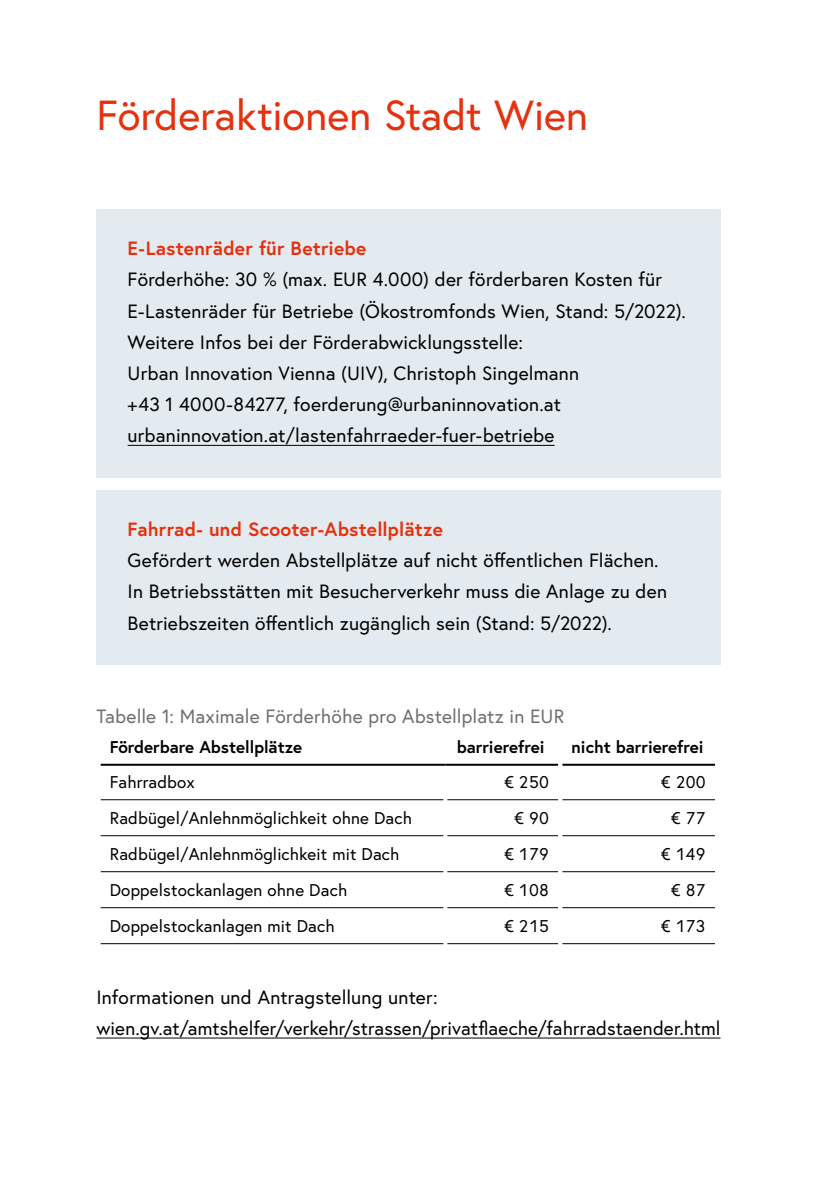
<style>
.page{position:relative;width:817px;height:1191px;background:#fff}
.page>*{position:absolute;margin:0;border:0;box-sizing:border-box;transform-origin:0 0}
.h1_ohne_Nummerierung{font:42px "Europa Austria";letter-spacing:-.005em;color:#e5310e}
.Infobox_p_Infobox{font:19.2px/31.2px "Europa Austria";letter-spacing:.01em;color:#000}
.Infobox_p_Infobox_letzter_Absatz{font:19.2px/31.2px "Europa Austria";letter-spacing:.01em;color:#000}
.Infobox_p_Infobox_Titel{font:700 19.2px "Europa Austria";letter-spacing:.01em;color:#e5310e}
.p_Tabellenbeschriftung{font:19.2px "Europa Austria";letter-spacing:.01em;color:#6f6f6e}
.td_Tabellentext{font:17px "Europa Austria";letter-spacing:.01em;color:#000}
.th_Tabellenkopf{font:700 17px "Europa Austria";color:#000}
</style>
<div class="page">
<div style="left:96px;top:209px;width:624px;height:81px;background:#e4ebf0"></div>
<div style="left:96px;top:240px;width:624px;height:238px;background:#e4ebf0"></div>
<hr style="left:128px;top:445px;width:426px;height:1px;background:#000">
<div style="left:96px;top:490px;width:624px;height:81px;background:#e4ebf0"></div>
<div style="left:96px;top:521px;width:624px;height:144px;background:#e4ebf0"></div>
<hr style="left:100px;top:799px;width:343px;height:1px;background:#000">
<hr style="left:447px;top:799px;width:111px;height:1px;background:#000">
<hr style="left:562px;top:799px;width:153px;height:1px;background:#000">
<hr style="left:100px;top:835px;width:343px;height:1px;background:#000">
<hr style="left:447px;top:835px;width:111px;height:1px;background:#000">
<hr style="left:562px;top:835px;width:153px;height:1px;background:#000">
<hr style="left:100px;top:871px;width:343px;height:1px;background:#000">
<hr style="left:447px;top:871px;width:111px;height:1px;background:#000">
<hr style="left:562px;top:871px;width:153px;height:1px;background:#000">
<hr style="left:100px;top:907px;width:343px;height:1px;background:#000">
<hr style="left:447px;top:907px;width:111px;height:1px;background:#000">
<hr style="left:562px;top:907px;width:153px;height:1px;background:#000">
<hr style="left:100px;top:943px;width:343px;height:1px;background:#000">
<hr style="left:447px;top:943px;width:111px;height:1px;background:#000">
<hr style="left:562px;top:943px;width:153px;height:1px;background:#000">
<hr style="left:100px;top:763px;width:345px;height:2px;background:#000">
<hr style="left:445px;top:763px;width:113px;height:2px;background:#000">
<hr style="left:562px;top:763px;width:153px;height:2px;background:#000">
<hr style="left:96px;top:1037px;width:624px;height:1px;background:#000">
<h1 class="h1_ohne_Nummerierung" style="left:96px;top:89px;width:493px">Förderaktionen Stadt Wien</h1>
<p class="Infobox_p_Infobox_Titel" style="left:128px;top:235px;width:240px">E-Lastenräder für Betriebe</p>
<p class="Infobox_p_Infobox" style="left:128px;top:264px;width:559px">Förderhöhe: 30 % (max. EUR 4.000) der förderbaren Kosten für E-Lastenräder für Betriebe (Ökostromfonds Wien, Stand: 5/2022).<br>Weitere Infos bei der Förderabwicklungsstelle:<br>Urban Innovation Vienna (UIV), Christoph Singelmann<br>+43 1 4000-84277, foerderung@urbaninnovation.at urbaninnovation.at/lastenfahrraeder-fuer-betriebe</p>
<p class="Infobox_p_Infobox_Titel" style="left:128px;top:516px;width:317px">Fahrrad- und Scooter-Abstellplätze</p>
<p class="Infobox_p_Infobox_letzter_Absatz" style="left:128px;top:544px;width:541px">Gefördert werden Abstellplätze auf nicht öffentlichen Flächen.<br>In Betriebsstätten mit Besucherverkehr muss die Anlage zu den<br>Betriebszeiten öffentlich zugänglich sein (Stand: 5/2022).</p>
<p class="p_Tabellenbeschriftung" style="left:96px;top:704px;width:469px">Tabelle 1: Maximale Förderhöhe pro Abstellplatz in EUR</p>
<p class="th_Tabellenkopf" style="left:110px;top:736px;width:194px">Förderbare Abstellplätze</p>
<p class="th_Tabellenkopf" style="left:456px;top:736px;width:89px">barrierefrei</p>
<p class="th_Tabellenkopf" style="left:571px;top:736px;width:133px">nicht barrierefrei</p>
<p class="td_Tabellentext" style="left:110px;top:771px;width:86px">Fahrradbox</p>
<p class="td_Tabellentext" style="left:504px;top:771px;width:46px">€ 250</p>
<p class="td_Tabellentext" style="left:660px;top:771px;width:46px">€ 200</p>
<p class="td_Tabellentext" style="left:110px;top:807px;width:303px">Radbügel/Anlehnmöglichkeit ohne Dach</p>
<p class="td_Tabellentext" style="left:514px;top:807px;width:36px">€ 90</p>
<p class="td_Tabellentext" style="left:670px;top:807px;width:36px">€ 77</p>
<p class="td_Tabellentext" style="left:110px;top:843px;width:291px">Radbügel/Anlehnmöglichkeit mit Dach</p>
<p class="td_Tabellentext" style="left:504px;top:843px;width:46px">€ 179</p>
<p class="td_Tabellentext" style="left:660px;top:843px;width:46px">€ 149</p>
<p class="td_Tabellentext" style="left:110px;top:879px;width:239px">Doppelstockanlagen ohne Dach</p>
<p class="td_Tabellentext" style="left:504px;top:879px;width:46px">€ 108</p>
<p class="td_Tabellentext" style="left:670px;top:879px;width:36px">€ 87</p>
<p class="td_Tabellentext" style="left:110px;top:915px;width:226px">Doppelstockanlagen mit Dach</p>
<p class="td_Tabellentext" style="left:504px;top:915px;width:46px">€ 215</p>
<p class="td_Tabellentext" style="left:660px;top:915px;width:46px">€ 173</p>
<p class="Infobox_p_Infobox" style="left:96px;top:981px;width:342px">Informationen und Antragstellung unter:</p>
<p class="Infobox_p_Infobox" style="left:96px;top:1012px;width:625px">wien.gv.at/amtshelfer/verkehr/strassen/privatflaeche/fahrradstaender.html</p>
</div>
